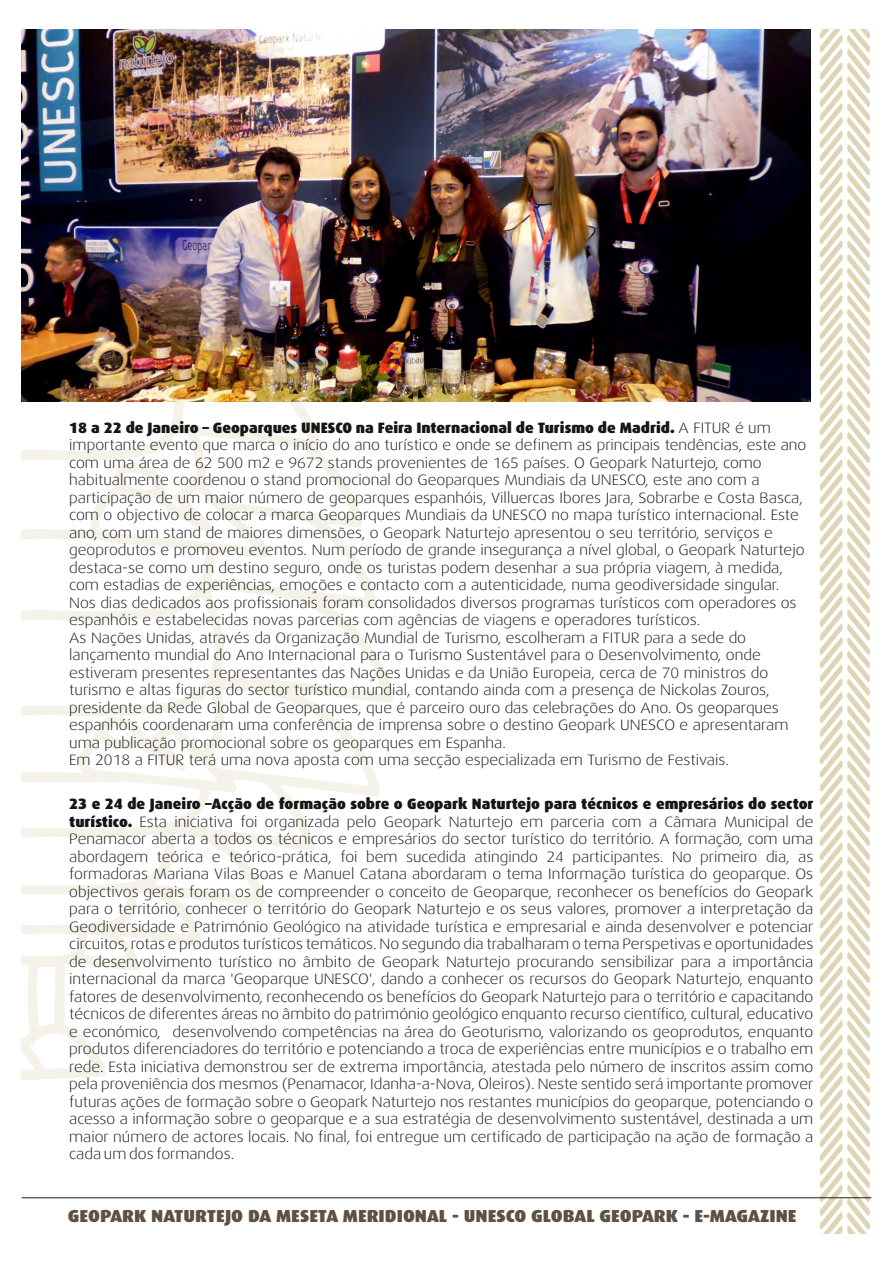
<style>
.page{position:relative;width:893px;height:1263px;background:#fff}
.page>*{position:absolute;margin:0;border:0;box-sizing:border-box;transform-origin:0 0}
.t1{font:900 17.4px "Dax";color:#5e5043;scale:1.06 1}
.t2{font:300 15px/17.5px "Dax Wide";color:#151616}
.t3{font:900 15px "Dax";color:#151616}
.s1{font-family:"Dax Wide";font-weight:300}
.s2{font-family:"Dax";font-weight:900}
</style>
<div class="page">
<svg style="left:22px;top:402px;width:371px;height:678px"></svg>
<svg style="left:820px;top:30px;width:50px;height:1203px"></svg>
<hr style="left:22px;top:1197px;width:849px;height:1px;background:#221a0f">
<img style="left:22px;top:30px;width:789px;height:372px">
<p class="t3" style="left:69px;top:418px;width:703px">18 a 22 de Janeiro – Geoparques UNESCO na Feira Internacional de Turismo de Madrid. <span class="s1">A FITUR é um</span></p>
<p class="t2" style="left:69px;top:436px;width:739px">importante evento que marca o início do ano turístico e onde se definem as principais tendências, este ano com uma área de 62 500 m2 e 9672 stands provenientes de 165 países. O Geopark Naturtejo, como habitualmente coordenou o stand promocional do Geoparques Mundiais da UNESCO, este ano com a participação de um maior número de geoparques espanhóis, Villuercas Ibores Jara, Sobrarbe e Costa Basca, com o objectivo de colocar a marca Geoparques Mundiais da UNESCO no mapa turístico internacional. Este ano, com um stand de maiores dimensões, o Geopark Naturtejo apresentou o seu território, serviços e geoprodutos e promoveu eventos. Num período de grande insegurança a nível global, o Geopark Naturtejo destaca-se como um destino seguro, onde os turistas podem desenhar a sua própria viagem, à medida, com estadias de experiências, emoções e contacto com a autenticidade, numa geodiversidade singular.<br>Nos dias dedicados aos profissionais foram consolidados diversos programas turísticos com operadores os espanhóis e estabelecidas novas parcerias com agências de viagens e operadores turísticos.<br>As Nações Unidas, através da Organização Mundial de Turismo, escolheram a FITUR para a sede do lançamento mundial do Ano Internacional para o Turismo Sustentável para o Desenvolvimento, onde estiveram presentes representantes das Nações Unidas e da União Europeia, cerca de 70 ministros do turismo e altas figuras do sector turístico mundial, contando ainda com a presença de Nickolas Zouros, presidente da Rede Global de Geoparques, que é parceiro ouro das celebrações do Ano. Os geoparques espanhóis coordenaram uma conferência de imprensa sobre o destino Geopark UNESCO e apresentaram uma publicação promocional sobre os geoparques em Espanha.<br>Em 2018 a FITUR terá uma nova aposta com uma secção especializada em Turismo de Festivais.</p>
<p class="t3" style="left:69px;top:795px;width:746px">23 e 24 de Janeiro –Acção de formação sobre o Geopark Naturtejo para técnicos e empresários do sector</p>
<p class="t2" style="left:69px;top:812px;width:746px;text-align:justify"><span class="s2">turístico.</span> Esta iniciativa foi organizada pelo Geopark Naturtejo em parceria com a Câmara Municipal de Penamacor aberta a todos os técnicos e empresários do sector turístico do território. A formação, com uma abordagem teórica e teórico-prática, foi bem sucedida atingindo 24 participantes. No primeiro dia, as formadoras Mariana Vilas Boas e Manuel Catana abordaram o tema Informação turística do geoparque. Os objectivos gerais foram os de compreender o conceito de Geoparque, reconhecer os benefícios do Geopark para o território, conhecer o território do Geopark Naturtejo e os seus valores, promover a interpretação da Geodiversidade e Património Geológico na atividade turística e empresarial e ainda desenvolver e potenciar circuitos, rotas e produtos turísticos temáticos. No segundo dia trabalharam o tema Perspetivas e oportunidades de desenvolvimento turístico no âmbito de Geopark Naturtejo procurando sensibilizar para a importância internacional da marca 'Geoparque UNESCO', dando a conhecer os recursos do Geopark Naturtejo, enquanto fatores de desenvolvimento, reconhecendo os benefícios do Geopark Naturtejo para o território e capacitando técnicos de diferentes áreas no âmbito do património geológico enquanto recurso científico, cultural, educativo e económico, desenvolvendo competências na área do Geoturismo, valorizando os geoprodutos, enquanto produtos diferenciadores do território e potenciando a troca de experiências entre municípios e o trabalho em rede. Esta iniciativa demonstrou ser de extrema importância, atestada pelo número de inscritos assim como pela proveniência dos mesmos (Penamacor, Idanha-a-Nova, Oleiros). Neste sentido será importante promover futuras ações de formação sobre o Geopark Naturtejo nos restantes municípios do geoparque, potenciando o acesso a informação sobre o geoparque e a sua estratégia de desenvolvimento sustentável, destinada a um maior número de actores locais. No final, foi entregue um certificado de participação na ação de formação a cada um dos formandos.</p>
<p class="t1" style="left:68px;top:1206px;width:689px">GEOPARK NATURTEJO DA MESETA MERIDIONAL - UNESCO GLOBAL GEOPARK - E-MAGAZINE</p>
</div>
